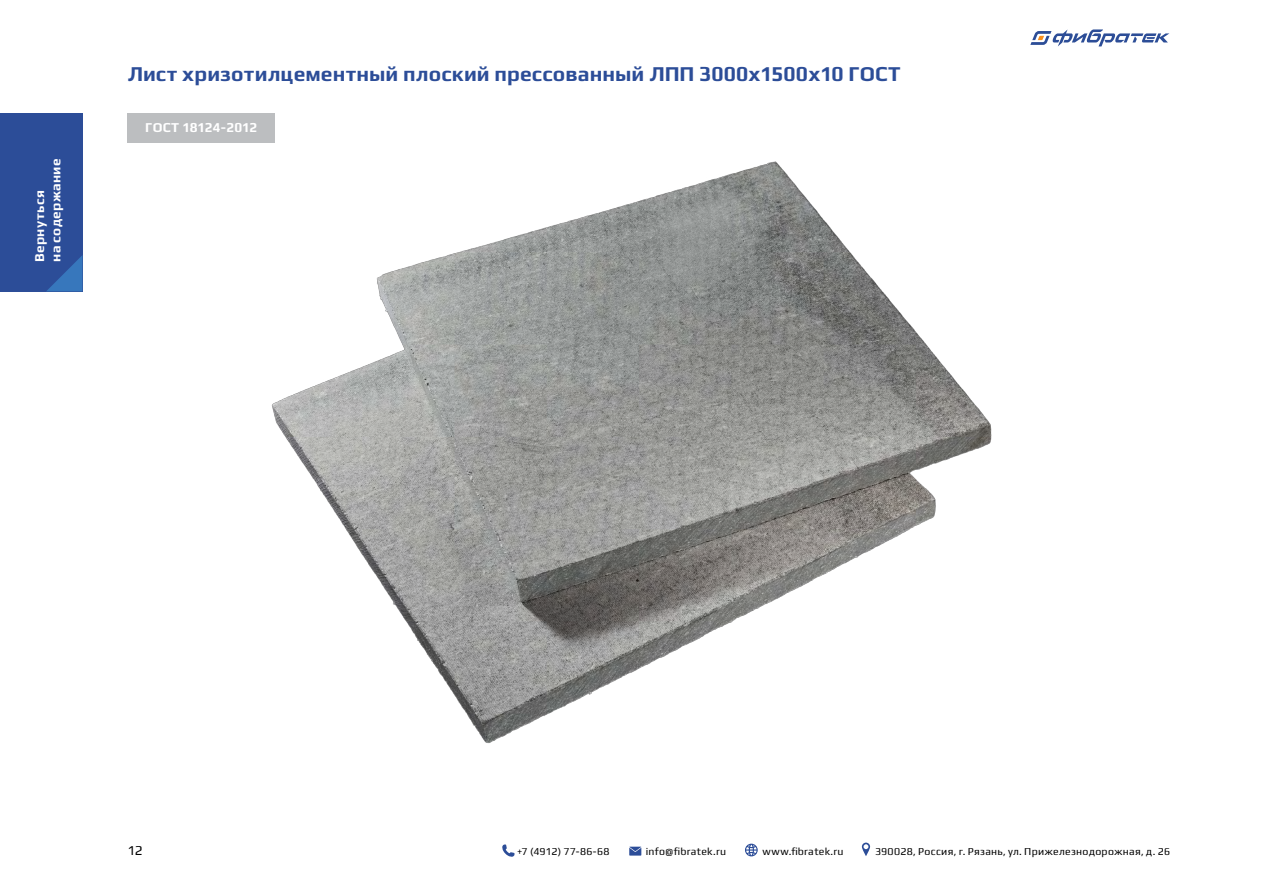
<style>
.page{position:relative;width:1263px;height:893px;background:#fff}
.page>*{position:absolute;margin:0;border:0;box-sizing:border-box;transform-origin:0 0}
.t1{font:700 21px "Play";letter-spacing:.005em;color:#2c4d98}
.t2{font:700 13.5px/16.2px "Play";letter-spacing:.02em;color:#fff}
.t3{font:13.5px "Play";color:#000}
.t4{font:10.5px "Play";letter-spacing:.03em;color:#000}
.t5{font:10.5px "Play";letter-spacing:.01em;color:#000}
</style>
<div class="page">
<svg style="left:1030px;top:29px;width:139px;height:17px"></svg>
<div style="left:0;top:113px;width:82px;height:178px;background:#2c4d98"></div>
<svg style="left:47px;top:256px;width:35px;height:35px"></svg>
<svg style="left:502px;top:844px;width:12px;height:13px"></svg>
<svg style="left:629px;top:847px;width:12px;height:9px"></svg>
<svg style="left:745px;top:844px;width:13px;height:12px"></svg>
<svg style="left:862px;top:843px;width:8px;height:13px"></svg>
<img style="left:271px;top:161px;width:721px;height:583px">
<div style="left:127px;top:113px;width:148px;height:29px;background:#bcbec0"></div>
<p class="t2" style="left:30px;top:262px;width:104px;rotate:-90deg">Вернуться<br>на содержание</p>
<h1 class="t1" style="left:127px;top:59px;width:775px">Лист хризотилцементный плоский прессованный ЛПП 3000х1500х10 ГОСТ</h1>
<p class="t2" style="left:145px;top:118px;width:114px">ГОСТ 18124-2012</p>
<p class="t3" style="left:128px;top:841px;width:17px">12</p>
<p class="t5" style="left:517px;top:844px;width:94px">+7 (4912) 77-86-68</p>
<p class="t4" style="left:646px;top:844px;width:82px">info@fibratek.ru</p>
<p class="t4" style="left:762px;top:844px;width:83px">www.fibratek.ru</p>
<p class="t4" style="left:875px;top:844px;width:297px">390028, Россия, г. Рязань, ул. Прижелезнодорожная, д. 26</p>
</div>
